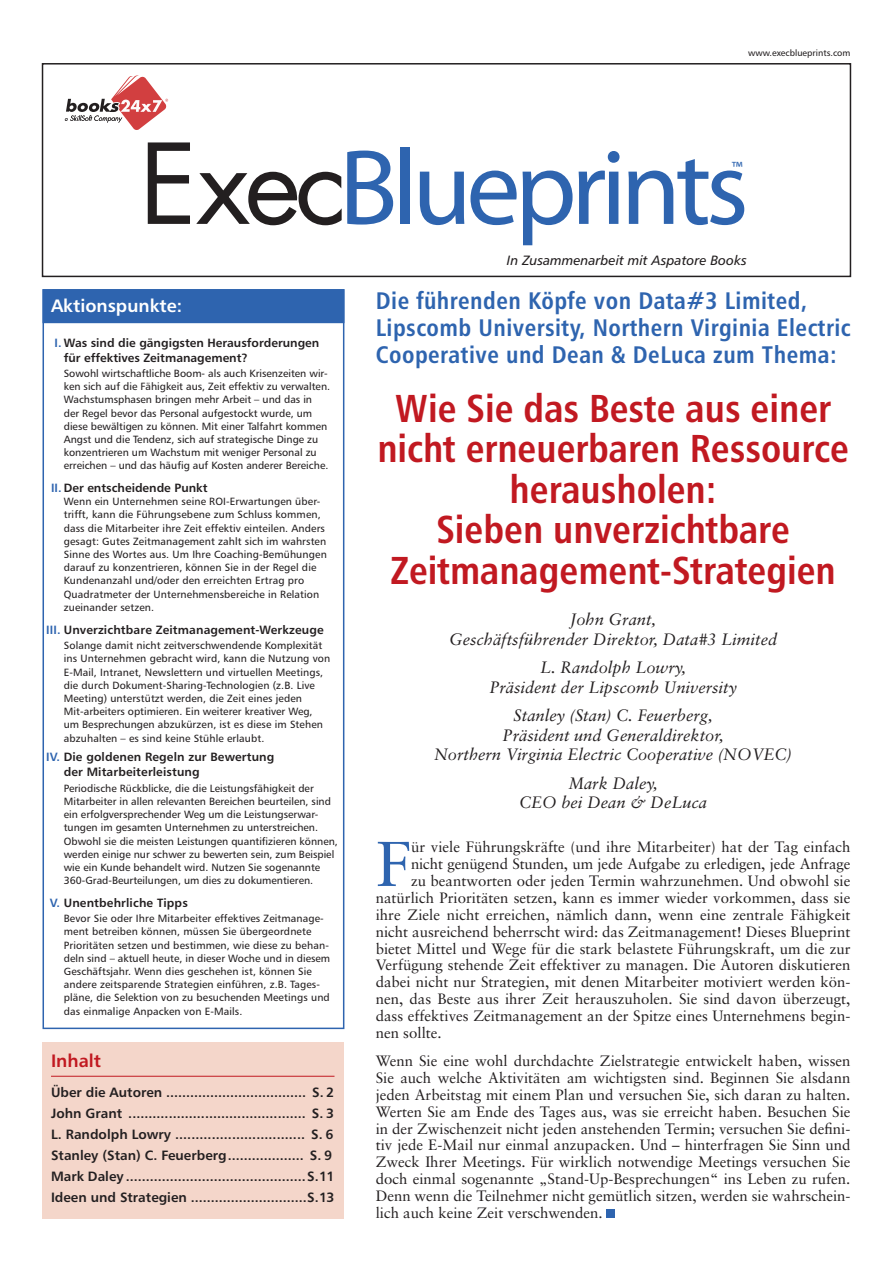
<style>
.page{position:relative;width:893px;height:1263px;background:#fff}
.page>*{position:absolute;margin:0;border:0;box-sizing:border-box;transform-origin:0 0}
.t1{font:108px "Myriad Pro";letter-spacing:-.05em;color:#2e64af}
.t2{font:63.3px "Sabon";color:#2e64af}
.t3{font:39px/40.5px "Humanist 777 BT Bold Condensed B";color:#c11921;text-align:center}
.t4{font:24px/27px "Humanist 777 BT Bold Condensed B";letter-spacing:.02em;color:#2e64af}
.t5{font:18px "Humanist 777 BT Bold B";color:#fff}
.t6{font:18px "Humanist 777 BT Bold B";color:#c11921}
.t7{font:18px "Myriad Pro";color:#2e64af}
.t8{font:italic 16.5px/19.5px "Sabon";color:#231f20;text-align:center}
.t9{font:15px/16.8px "Sabon";color:#231f20;text-align:justify}
.t10{font:13.5px/21px "Humanist 777 BT Bold B";color:#231f20}
.t11{font:13.5px "Humanist 777 BT Italic B";color:#231f20}
.t12{font:12px/15px "Humanist 777 BT Bold B";letter-spacing:.01em;color:#231f20}
.t13{font:10.5px/13.2px "Humanist 777 BT Roman B";letter-spacing:.01em;color:#231f20}
.t14{font:9px "Humanist 777 BT Roman B";color:#231f20}
.s1{font-family:"Futura";color:#231f20}
.s2{color:#2e64af}
</style>
<div class="page">
<div style="left:42px;top:63px;width:809px;height:214px;border:2px solid #231f20"></div>
<div style="left:43px;top:289px;width:301px;height:740px;border:2px solid #2e64af"></div>
<div style="left:43px;top:289px;width:301px;height:34px;background:#2e64af"></div>
<div style="left:606px;top:1209px;width:9px;height:9px;background:#2e64af"></div>
<div style="left:43px;top:1042px;width:301px;height:176px;background:#f4d6ca"></div>
<hr style="left:51px;top:1076px;width:283px;height:1px;background:#c11921">
<svg style="left:65px;top:75px;width:103px;height:55px"></svg>
<p class="t14" style="left:748px;top:47px;width:104px">www.execblueprints.com</p>
<h1 class="t1" style="left:140px;top:121px;width:611px"><span class="s1">Exec</span>Blueprints</h1>
<p class="t11" style="left:507px;top:252px;width:241px">In Zusammenarbeit mit Aspatore Books</p>
<h3 class="t5" style="left:51px;top:295px;width:133px">Aktionspunkte:</h3>
<p class="t12" style="left:64px;top:335px;width:257px;text-indent:-9px"><span class="s2">I.</span> Was sind die gängigsten Herausforderungen für effektives Zeitmanagement?</p>
<p class="t13" style="left:64px;top:367px;width:268px">Sowohl wirtschaftliche Boom- als auch Krisenzeiten wir&shy;ken sich auf die Fähigkeit aus, Zeit effektiv zu verwalten.<br>Wachstumsphasen bringen mehr Arbeit – und das in der Regel bevor das Personal aufgestockt wurde, um diese bewältigen zu können. Mit einer Talfahrt kommen Angst und die Tendenz, sich auf strategische Dinge zu konzentrieren um Wachstum mit weniger Personal zu erreichen – und das häufig auf Kosten anderer Bereiche.</p>
<p class="t12" style="left:51px;top:480px;width:158px"><span class="s2">II.</span> Der entscheidende Punkt</p>
<p class="t13" style="left:64px;top:495px;width:265px">Wenn ein Unternehmen seine ROI-Erwartungen über&shy;trifft, kann die Führungsebene zum Schluss kommen, dass die Mitarbeiter ihre Zeit effektiv einteilen. Anders gesagt: Gutes Zeitmanagement zahlt sich im wahrsten Sinne des Wortes aus. Um Ihre Coaching-Bemühungen darauf zu konzentrieren, können Sie in der Regel die Kundenanzahl und/oder den erreichten Ertrag pro Quadratmeter der Unternehmensbereiche in Relation zueinander setzen.</p>
<p class="t12" style="left:46px;top:622px;width:279px"><span class="s2">III.</span> Unverzichtbare Zeitmanagement-Werkzeuge</p>
<p class="t13" style="left:64px;top:639px;width:268px">Solange damit nicht zeitverschwendende Komplexität ins Unternehmen gebracht wird, kann die Nutzung von E-Mail, Intranet, Newslettern und virtuellen Meetings, die durch Dokument-Sharing-Technologien (z.B. Live Meeting) unterstützt werden, die Zeit eines jeden Mit-arbeiters optimieren. Ein weiterer kreativer Weg, um Besprechungen abzukürzen, ist es diese im Stehen abzuhalten – es sind keine Stühle erlaubt.</p>
<p class="t12" style="left:64px;top:749px;width:212px;text-indent:-18px"><span class="s2">IV.</span> Die goldenen Regeln zur Bewertung der Mitarbeiterleistung</p>
<p class="t13" style="left:64px;top:781px;width:276px">Periodische Rückblicke, die die Leistungsfähigkeit der Mitarbeiter in allen relevanten Bereichen beurteilen, sind ein erfolgversprechender Weg um die Leistungserwar&shy;tungen im gesamten Unternehmen zu unterstreichen.<br>Obwohl sie die meisten Leistungen quantifizieren können, werden einige nur schwer zu bewerten sein, zum Beispiel wie ein Kunde behandelt wird. Nutzen Sie sogenannte 360-Grad-Beurteilungen, um dies zu dokumentieren.</p>
<p class="t12" style="left:50px;top:895px;width:139px"><span class="s2">V.</span> Unentbehrliche Tipps</p>
<p class="t13" style="left:64px;top:912px;width:268px">Bevor Sie oder Ihre Mitarbeiter effektives Zeitmanage&shy;ment betreiben können, müssen Sie übergeordnete Prioritäten setzen und bestimmen, wie diese zu behan&shy;deln sind – aktuell heute, in dieser Woche und in diesem Geschäftsjahr. Wenn dies geschehen ist, können Sie andere zeitsparende Strategien einführen, z.B. Tages&shy;pläne, die Selektion von zu besuchenden Meetings und das einmalige Anpacken von E-Mails.</p>
<h3 class="t7" style="left:731px;top:156px;width:13px">™</h3>
<h3 class="t4" style="left:376px;top:286px;width:476px">Die führenden Köpfe von Data#3 Limited,<br>Lipscomb University, Northern Virginia Electric<br>Cooperative und Dean &amp; DeLuca zum Thema:</h3>
<h3 class="t3" style="left:377px;top:387px;width:473px">Wie Sie das Beste aus einer nicht erneuerbaren Ressource herausholen:<br>Sieben unverzichtbare<br>Zeitmanagement-Strategien</h3>
<h3 class="t8" style="left:449px;top:610px;width:330px">John Grant,<br>Geschäftsführender Direktor, Data#3 Limited</h3>
<h3 class="t8" style="left:489px;top:658px;width:249px">L. Randolph Lowry,<br>Präsident der Lipscomb University</h3>
<h3 class="t8" style="left:434px;top:706px;width:359px">Stanley (Stan) C. Feuerberg,<br>Präsident und Generaldirektor,<br>Northern Virginia Electric Cooperative (NOVEC)</h3>
<h3 class="t8" style="left:519px;top:773px;width:189px">Mark Daley,<br>CEO bei Dean &amp; DeLuca</h3>
<h2 class="t2" style="left:376px;top:826px;width:37px">F</h2>
<h3 class="t9" style="left:411px;top:838px;width:441px">ür viele Führungskräfte (und ihre Mitarbeiter) hat der Tag einfach</h3>
<h3 class="t9" style="left:411px;top:855px;width:441px">nicht genügend Stunden, um jede Aufgabe zu erledigen, jede Anfrage</h3>
<h3 class="t9" style="left:411px;top:872px;width:441px">zu beantworten oder jeden Termin wahrzunehmen. Und obwohl sie</h3>
<h3 class="t9" style="left:376px;top:889px;width:476px">natürlich Prioritäten setzen, kann es immer wieder vorkommen, dass sie</h3>
<h3 class="t9" style="left:376px;top:906px;width:476px">ihre Ziele nicht erreichen, nämlich dann, wenn eine zentrale Fähigkeit</h3>
<h3 class="t9" style="left:376px;top:923px;width:476px">nicht ausreichend beherrscht wird: das Zeitmanagement! Dieses Blueprint</h3>
<h3 class="t9" style="left:376px;top:940px;width:476px">bietet Mittel und Wege für die stark belastete Führungskraft, um die zur</h3>
<h3 class="t9" style="left:376px;top:957px;width:476px">Verfügung stehende Zeit effektiver zu managen. Die Autoren diskutieren</h3>
<h3 class="t9" style="left:376px;top:973px;width:476px">dabei nicht nur Strategien, mit denen Mitarbeiter motiviert werden kön-</h3>
<h3 class="t9" style="left:376px;top:990px;width:476px">nen, das Beste aus ihrer Zeit herauszuholen. Sie sind davon überzeugt,</h3>
<h3 class="t9" style="left:376px;top:1007px;width:476px">dass effektives Zeitmanagement an der Spitze eines Unternehmens begin-</h3>
<h3 class="t9" style="left:376px;top:1024px;width:67px">nen sollte.</h3>
<p class="t9" style="left:376px;top:1052px;width:476px">Wenn Sie eine wohl durchdachte Zielstrategie entwickelt haben, wissen Sie auch welche Aktivitäten am wichtigsten sind. Beginnen Sie alsdann jeden Arbeitstag mit einem Plan und versuchen Sie, sich daran zu halten.<br>Werten Sie am Ende des Tages aus, was sie erreicht haben. Besuchen Sie in der Zwischenzeit nicht jeden anstehenden Termin; versuchen Sie defini&shy;tiv jede E-Mail nur einmal anzupacken. Und – hinterfragen Sie Sinn und Zweck Ihrer Meetings. Für wirklich notwendige Meetings versuchen Sie doch einmal sogenannte „Stand-Up-Besprechungen“ ins Leben zu rufen.<br>Denn wenn die Teilnehmer nicht gemütlich sitzen, werden sie wahrschein&shy;lich auch keine Zeit verschwenden.</p>
<h3 class="t6" style="left:51px;top:1050px;width:52px">Inhalt</h3>
<p class="t10" style="left:51px;top:1082px;width:285px">Über die Autoren ................................... S. 2<br>John Grant ............................................ S. 3<br>L. Randolph Lowry ................................ S. 6<br>Stanley (Stan) C. Feuerberg................... S. 9<br>Mark Daley .............................................S. 11<br>Ideen und Strategien .............................S. 13</p>
</div>
